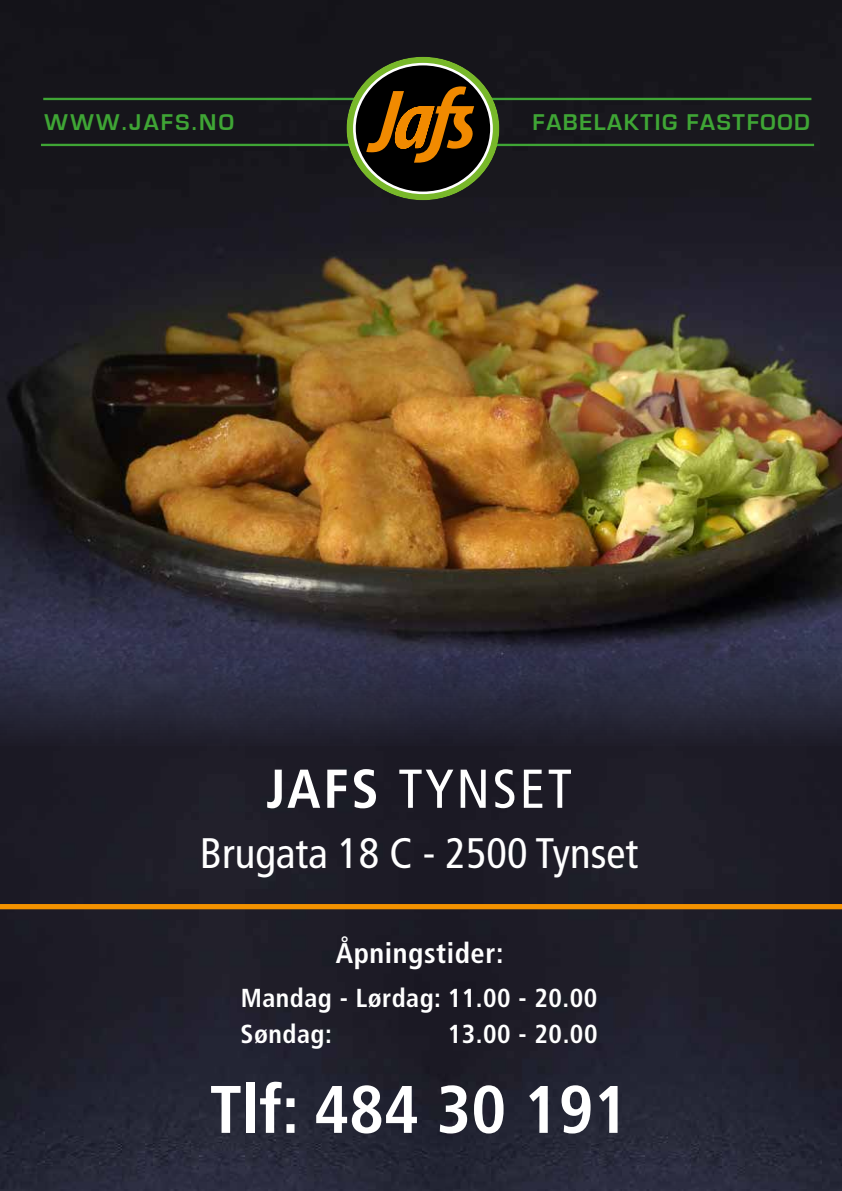
<style>
.page{position:relative;width:842px;height:1191px;background:#fff}
.page>*{position:absolute;margin:0;border:0;box-sizing:border-box;transform-origin:0 0}
.t1{font:700 condensed 67.2px "Frutiger";color:#fff}
.t2{font:condensed 54.6px "Frutiger";letter-spacing:.05em;color:#fff}
.t3{font:condensed 42.6px "Frutiger";color:#fff}
.t4{font:700 condensed 28.4px "Frutiger";letter-spacing:.02em;color:#fff}
.t5{font:700 condensed 26px/36px "Frutiger";letter-spacing:.02em;color:#fff}
.t6{font:700 23.4px "Eurostile";letter-spacing:.07em;color:#3fa535}
.t7{font:700 23.4px "Eurostile";letter-spacing:.1em;color:#3fa535}
.s1{font-weight:700}
</style>
<div class="page">
<img style="left:0;top:745px;width:842px;height:446px">
<img style="left:0;top:0;width:842px;height:745px">
<div style="left:0;top:904px;width:842px;height:5px;background:#f39200"></div>
<hr style="left:43px;top:98px;width:768px;height:2px;background:#3fa535">
<hr style="left:41px;top:144px;width:773px;height:2px;background:#3fa535">
<svg style="left:346px;top:57px;width:153px;height:143px;background:#453d18"></svg>
<p class="t7" style="left:45px;top:110px;width:191px">WWW.JAFS.NO</p>
<p class="t6" style="left:532px;top:110px;width:279px">FABELAKTIG FASTFOOD</p>
<h2 class="t2" style="left:266px;top:757px;width:307px"><span class="s1">JAFS</span> TYNSET</h2>
<h3 class="t3" style="left:200px;top:828px;width:440px">Brugata 18 C - 2500 Tynset</h3>
<p class="t4" style="left:336px;top:936px;width:169px">Åpningstider:</p>
<p class="t5" style="left:241px;top:979px;width:358px">Mandag - Lørdag: 11.00 - 20.00<br>Søndag:</p>
<p class="t5" style="left:448px;top:1015px;width:151px">13.00 - 20.00</p>
<h1 class="t1" style="left:210px;top:1069px;width:420px">Tlf: 484 30 191</h1>
</div>
